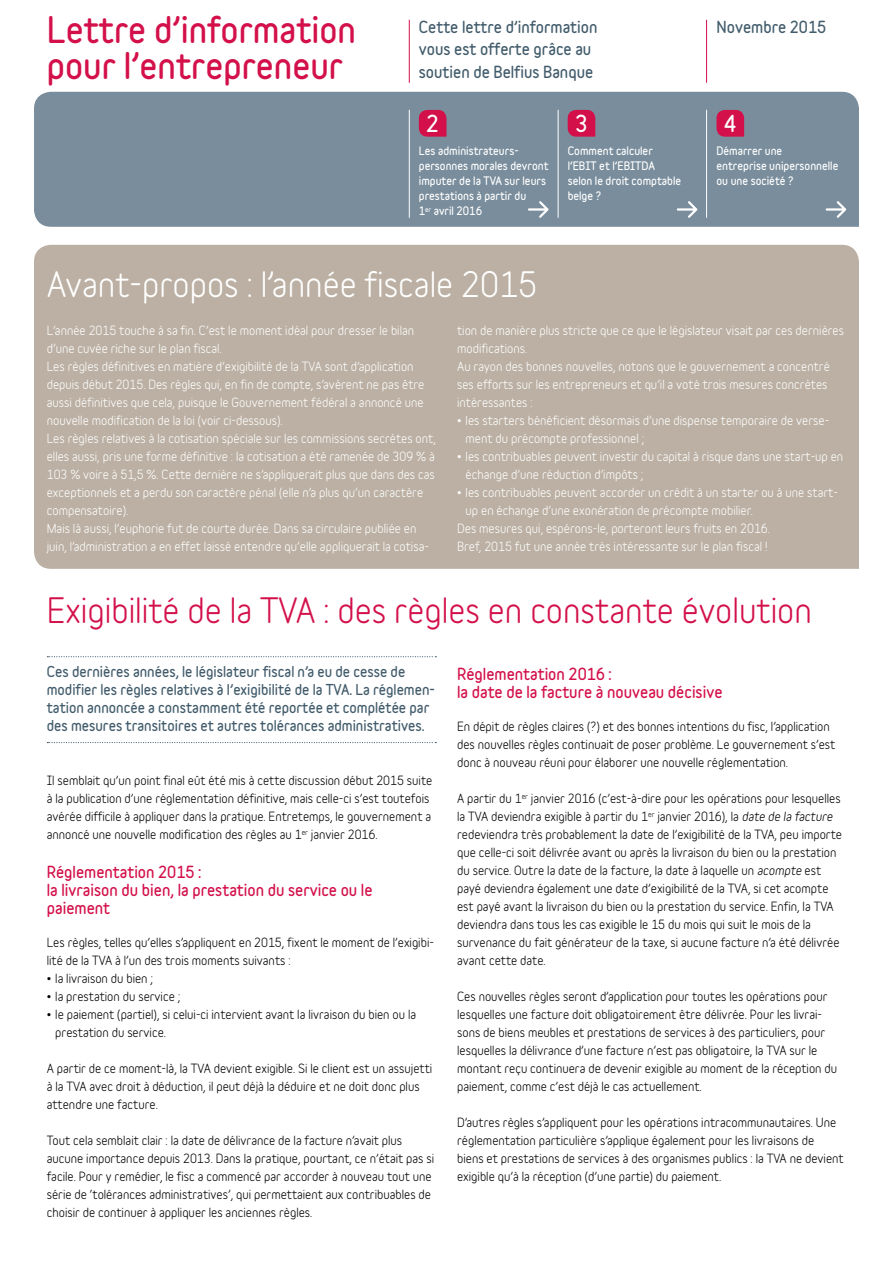
<style>
.page{position:relative;width:893px;height:1263px;background:#fff}
.page>*{position:absolute;margin:0;border:0;box-sizing:border-box;transform-origin:0 0}
.Titel{font:33px "Belfius Normal";color:#d3104a}
.Tekst{font:700 33px/36px "Belfius Normal";color:#d3104a}
.Voorwoord__titel{font:33px "Belfius Normal";color:#fff}
.Inhoud__paginanummer{font:700 21px "Belfius Normal";color:#fff}
.Tussentitel_1{font:700 15px/18px "Belfius Normal";color:#d3104a}
.t1{font:700 15px/22.5px "Belfius Normal";color:#425c6c}
.Inleiding{font:700 13.5px/18px "Belfius Normal";color:#425c6c}
.Tekst-2{font:12px/18px "Belfius Normal";color:#000}
.Voorwoord__tekst{font:12px/18px "Belfius Normal";color:#fff}
.Inhoud__titel{font:700 10.5px/15px "Belfius Normal";color:#fff}
.s1{font-style:italic}
</style>
<div class="page">
<svg style="left:47px;top:656px;width:389px;height:1px"></svg>
<svg style="left:47px;top:742px;width:389px;height:1px"></svg>
<div style="left:34px;top:92px;width:825px;height:135px;background:#798d9c"></div>
<div style="left:34px;top:245px;width:825px;height:324px;background:#bbb0a3"></div>
<hr style="left:409px;top:110px;width:1px;height:108px;background:#fff">
<hr style="left:409px;top:20px;width:1px;height:63px;background:#d3104a">
<hr style="left:558px;top:110px;width:1px;height:108px;background:#fff">
<hr style="left:706px;top:110px;width:1px;height:108px;background:#fff">
<hr style="left:706px;top:20px;width:1px;height:63px;background:#d3104a">
<svg style="left:419px;top:110px;width:27px;height:27px"></svg>
<svg style="left:568px;top:110px;width:27px;height:27px"></svg>
<svg style="left:716px;top:110px;width:28px;height:27px"></svg>
<svg style="left:528px;top:201px;width:21px;height:17px"></svg>
<svg style="left:677px;top:201px;width:20px;height:17px"></svg>
<svg style="left:826px;top:201px;width:20px;height:17px"></svg>
<p class="Tekst" style="left:47px;top:11px;width:311px">Lettre d’information pour l’entrepreneur</p>
<p class="t1" style="left:419px;top:15px;width:180px">Cette lettre d’information vous est offerte grâce au soutien de Belfius Banque</p>
<p class="t1" style="left:716px;top:15px;width:111px">Novembre 2015</p>
<p class="Inhoud__paginanummer" style="left:426px;top:107px;width:14px">2</p>
<p class="Inhoud__titel" style="left:419px;top:143px;width:131px">Les administrateurs&shy;personnes morales devront imputer de la TVA sur leurs prestations à partir du<br>1<sup>er</sup> avril 2016</p>
<p class="Inhoud__paginanummer" style="left:575px;top:107px;width:14px">3</p>
<p class="Inhoud__titel" style="left:568px;top:143px;width:115px">Comment calculer l’EBIT et l’EBITDA selon le droit comptable belge ?</p>
<p class="Inhoud__paginanummer" style="left:724px;top:107px;width:14px">4</p>
<p class="Inhoud__titel" style="left:716px;top:143px;width:123px">Démarrer une<br>entreprise unipersonnelle ou une société ?</p>
<p class="Voorwoord__titel" style="left:47px;top:256px;width:492px">Avant-propos : l’année fiscale 2015</p>
<p class="Voorwoord__tekst" style="left:47px;top:320px;width:369px">L’année 2015 touche à sa fin. C’est le moment idéal pour dresser le bilan d’une cuvée riche sur le plan fiscal.</p>
<p class="Voorwoord__tekst" style="left:47px;top:356px;width:379px">Les règles définitives en matière d’exigibilité de la TVA sont d’application depuis début 2015. Des règles qui, en fin de compte, s’avèrent ne pas être aussi définitives que cela, puisque le Gouvernement fédéral a annoncé une nouvelle modification de la loi (voir ci-dessous).</p>
<p class="Voorwoord__tekst" style="left:47px;top:428px;width:391px">Les règles relatives à la cotisation spéciale sur les commissions secrètes ont, elles aussi, pris une forme définitive : la cotisation a été ramenée de 309 % à 103 % voire à 51,5 %. Cette dernière ne s’appliquerait plus que dans des cas exceptionnels et a perdu son caractère pénal (elle n’a plus qu’un caractère compensatoire).<br>Mais là aussi, l’euphorie fut de courte durée. Dans sa circulaire publiée en juin, l’administration a en effet laissé entendre qu’elle appliquerait la cotisa-</p>
<p class="Voorwoord__tekst" style="left:457px;top:320px;width:389px">tion de manière plus stricte que ce que le législateur visait par ces dernières modifications.</p>
<p class="Voorwoord__tekst" style="left:457px;top:356px;width:374px">Au rayon des bonnes nouvelles, notons que le gouvernement a concentré ses efforts sur les entrepreneurs et qu’il a voté trois mesures concrètes intéressantes :</p>
<p class="Voorwoord__tekst" style="left:466px;top:410px;width:365px;text-indent:-9px">• les starters bénéficient désormais d’une dispense temporaire de verse&shy;ment du précompte professionnel ;</p>
<p class="Voorwoord__tekst" style="left:466px;top:446px;width:379px;text-indent:-9px">• les contribuables peuvent investir du capital à risque dans une start-up en échange d’une réduction d’impôts ;</p>
<p class="Voorwoord__tekst" style="left:466px;top:482px;width:374px;text-indent:-9px">• les contribuables peuvent accorder un crédit à un starter ou à une start&shy;up en échange d’une exonération de précompte mobilier.</p>
<p class="Voorwoord__tekst" style="left:457px;top:518px;width:314px">Des mesures qui, espérons-le, porteront leurs fruits en 2016.</p>
<p class="Voorwoord__tekst" style="left:457px;top:536px;width:312px">Bref, 2015 fut une année très intéressante sur le plan fiscal !</p>
<p class="Titel" style="left:47px;top:583px;width:767px">Exigibilité de la TVA : des règles en constante évolution</p>
<p class="Tussentitel_1" style="left:457px;top:664px;width:267px">Réglementation 2016 :<br>la date de la facture à nouveau décisive</p>
<p class="Tekst-2" style="left:457px;top:716px;width:380px">En dépit de règles claires (?) et des bonnes intentions du fisc, l’application des nouvelles règles continuait de poser problème. Le gouvernement s’est donc à nouveau réuni pour élaborer une nouvelle réglementation.</p>
<p class="Tekst-2" style="left:457px;top:788px;width:386px">A partir du 1<sup>er</sup> janvier 2016 (c’est-à-dire pour les opérations pour lesquelles la TVA deviendra exigible à partir du 1<sup>er</sup> janvier 2016), la <span class="s1">date de la facture </span>redeviendra très probablement la date de l’exigibilité de la TVA, peu importe que celle-ci soit délivrée avant ou après la livraison du bien ou la prestation du service. Outre la date de la facture, la date à laquelle un <span class="s1">acompte</span> est payé deviendra également une date d’exigibilité de la TVA, si cet acompte est payé avant la livraison du bien ou la prestation du service. Enfin, la TVA deviendra dans tous les cas exigible le 15 du mois qui suit le mois de la survenance du fait générateur de la taxe, si aucune facture n’a été délivrée avant cette date.</p>
<p class="Tekst-2" style="left:457px;top:986px;width:382px">Ces nouvelles règles seront d’application pour toutes les opérations pour lesquelles une facture doit obligatoirement être délivrée. Pour les livrai&shy;sons de biens meubles et prestations de services à des particuliers, pour lesquelles la délivrance d’une facture n’est pas obligatoire, la TVA sur le montant reçu continuera de devenir exigible au moment de la réception du paiement, comme c’est déjà le cas actuellement.</p>
<p class="Tekst-2" style="left:457px;top:1112px;width:388px">D’autres règles s’appliquent pour les opérations intracommunautaires. Une réglementation particulière s’applique également pour les livraisons de biens et prestations de services à des organismes publics : la TVA ne devient exigible qu’à la réception (d’une partie) du paiement.</p>
<p class="Inleiding" style="left:47px;top:662px;width:390px">Ces dernières années, le législateur fiscal n’a eu de cesse de modifier les règles relatives à l’exigibilité de la TVA. La réglemen&shy;tation annoncée a constamment été reportée et complétée par des mesures transitoires et autres tolérances administratives.</p>
<p class="Tekst-2" style="left:47px;top:770px;width:387px">Il semblait qu’un point final eût été mis à cette discussion début 2015 suite à la publication d’une réglementation définitive, mais celle-ci s’est toutefois avérée difficile à appliquer dans la pratique. Entretemps, le gouvernement a annoncé une nouvelle modification des règles au 1<sup>er</sup> janvier 2016.</p>
<p class="Tussentitel_1" style="left:47px;top:862px;width:327px">Réglementation 2015 :<br>la livraison du bien, la prestation du service ou le paiement</p>
<p class="Tekst-2" style="left:47px;top:932px;width:389px">Les règles, telles qu’elles s’appliquent en 2015, fixent le moment de l’exigibi&shy;lité de la TVA à l’un des trois moments suivants :</p>
<p class="Tekst-2" style="left:47px;top:968px;width:108px">• la livraison du bien ;</p>
<p class="Tekst-2" style="left:47px;top:986px;width:135px">• la prestation du service ;</p>
<p class="Tekst-2" style="left:55px;top:1004px;width:362px;text-indent:-9px">• le paiement (partiel), si celui-ci intervient avant la livraison du bien ou la prestation du service.</p>
<p class="Tekst-2" style="left:47px;top:1058px;width:387px">A partir de ce moment-là, la TVA devient exigible. Si le client est un assujetti à la TVA avec droit à déduction, il peut déjà la déduire et ne doit donc plus attendre une facture.</p>
<p class="Tekst-2" style="left:47px;top:1130px;width:389px">Tout cela semblait clair : la date de délivrance de la facture n’avait plus aucune importance depuis 2013. Dans la pratique, pourtant, ce n’était pas si facile. Pour y remédier, le fisc a commencé par accorder à nouveau tout une série de ‘tolérances administratives’, qui permettaient aux contribuables de choisir de continuer à appliquer les anciennes règles.</p>
</div>
